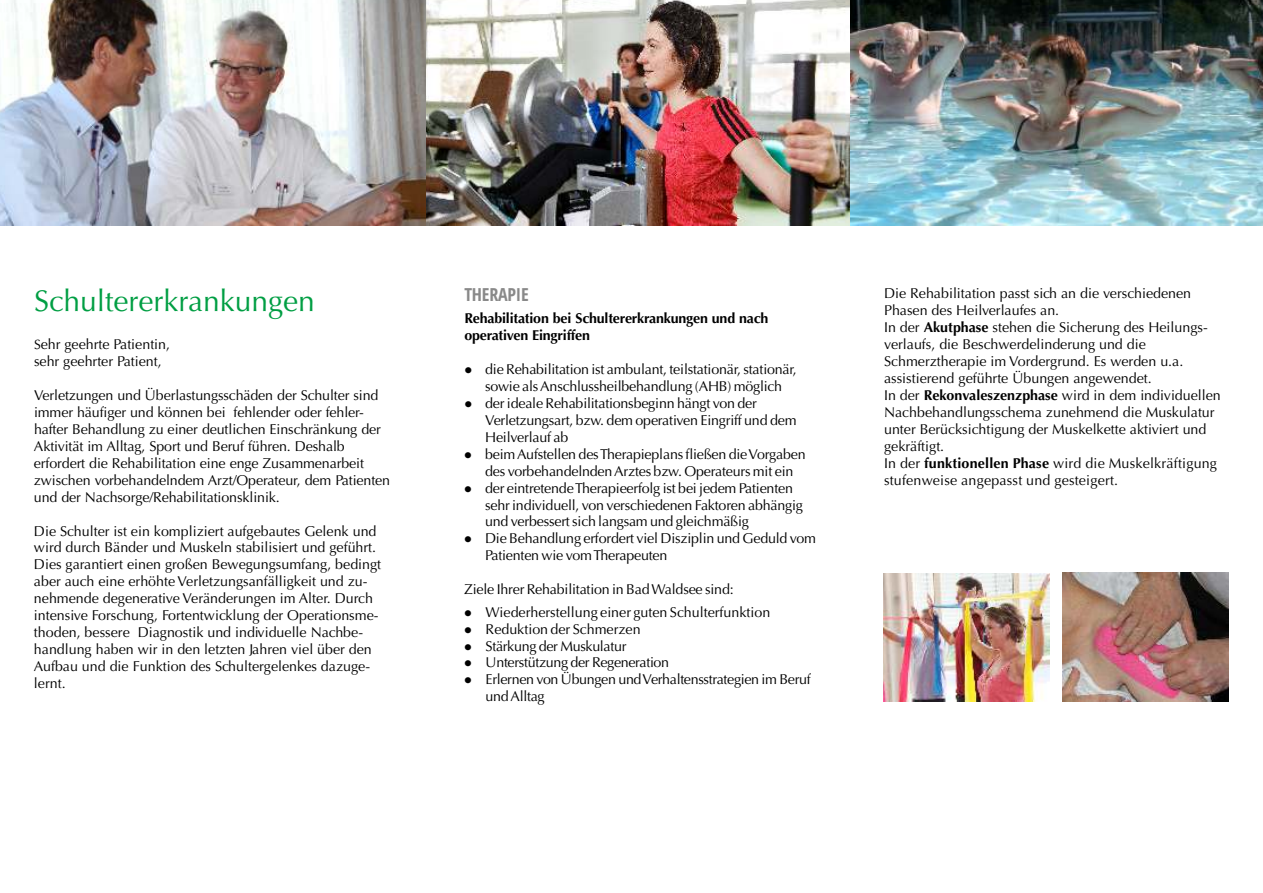
<style>
.page{position:relative;width:1263px;height:893px;background:#fff}
.page>*{position:absolute;margin:0;border:0;box-sizing:border-box;transform-origin:0 0}
.t1{font:30px "Optima";color:#009e43}
.t2{font:700 condensed 18px "Open Sans";letter-spacing:-.01em;color:#898989}
.t3{font:14.25px/17px "Optima";letter-spacing:-.01em;color:#000}
.t4{font:700 14.25px/17px "Optima";letter-spacing:-.015em;color:#000}
.s1{font-size:13.5px}
.s2{font-weight:700}
</style>
<div class="page">
<img style="left:425px;top:0;width:838px;height:225px">
<img style="left:1063px;top:573px;width:165px;height:129px">
<img style="left:0;top:0;width:425px;height:225px">
<img style="left:884px;top:573px;width:165px;height:129px">
<h1 class="t1" style="left:34px;top:289px;width:282px">Schultererkrankungen</h1>
<p class="t3" style="left:34px;top:337px;width:138px"><span class="s1">S</span>ehr geehrte Patientin, sehr geehrter Patient,</p>
<p class="t3" style="left:34px;top:388px;width:358px">Verletzungen und Überlastungsschäden der Schulter sind immer häufiger und können bei fehlender oder fehler&shy;hafter Behandlung zu einer deutlichen Einschränkung der Aktivität im Alltag, Sport und Beruf führen. Deshalb erfordert die Rehabilitation eine enge Zusammenarbeit zwischen vorbehandelndem Arzt/Operateur, dem Patienten und der Nachsorge/Rehabilitationsklinik.</p>
<p class="t3" style="left:34px;top:524px;width:349px">Die Schulter ist ein kompliziert aufgebautes Gelenk und wird durch Bänder und Muskeln stabilisiert und geführt.<br>Dies garantiert einen großen Bewegungsumfang, bedingt aber auch eine erhöhte Verletzungsanfälligkeit und zu&shy;nehmende degenerative Veränderungen im Alter. Durch intensive Forschung, Fortentwicklung der Operationsme&shy;thoden, bessere Diagnostik und individuelle Nachbe&shy;handlung haben wir in den letzten Jahren viel über den Aufbau und die Funktion des Schultergelenkes dazuge&shy;lernt.</p>
<p class="t2" style="left:464px;top:287px;width:66px">THERAPIE</p>
<p class="t4" style="left:464px;top:311px;width:306px">Rehabilitation bei Schultererkrankungen und nach operativen Eingriffen</p>
<p class="t3" style="left:464px;top:362px;width:334px;text-align:center">● die Rehabilitation ist ambulant, teilstationär, stationär, sowie als Anschlussheilbehandlung (AHB) möglich</p>
<p class="t3" style="left:485px;top:396px;width:313px;text-indent:-21px">● der ideale Rehabilitationsbeginn hängt von der<br>Verletzungsart, bzw. dem operativen Eingriff und dem<br>Heilverlauf ab</p>
<p class="t3" style="left:464px;top:447px;width:343px;text-align:center">● beim Aufstellen des Therapieplans fließen die Vorgaben des vorbehandelnden Arztes bzw. Operateurs mit ein</p>
<p class="t3" style="left:485px;top:481px;width:319px;text-indent:-21px">● der eintretende Therapieerfolg ist bei jedem Patienten sehr individuell, von verschiedenen Faktoren abhängig und verbessert sich langsam und gleichmäßig</p>
<p class="t3" style="left:485px;top:532px;width:332px;text-indent:-21px">● Die Behandlung erfordert viel Disziplin und Geduld vom<br>Patienten wie vom Therapeuten</p>
<p class="t3" style="left:464px;top:582px;width:271px">Ziele Ihrer Rehabilitation in Bad Waldsee sind:</p>
<p class="t3" style="left:464px;top:605px;width:307px">● Wiederherstellung einer guten Schulterfunktion</p>
<p class="t3" style="left:464px;top:622px;width:178px">● Reduktion der Schmerzen</p>
<p class="t3" style="left:464px;top:639px;width:164px">● Stärkung der Muskulatur</p>
<p class="t3" style="left:464px;top:656px;width:206px">● Unterstützung der Regeneration</p>
<p class="t3" style="left:486px;top:673px;width:327px;text-indent:-21px">● Erlernen von Übungen und Verhaltensstrategien im Beruf und Alltag</p>
<p class="t3" style="left:884px;top:286px;width:338px">Die Rehabilitation passt sich an die verschiedenen Phasen des Heilverlaufes an.<br>In der <span class="s2">Akutphase</span> stehen die Sicherung des Heilungs&shy;verlaufs, die Beschwerdelinderung und die Schmerztherapie im Vordergrund. Es werden u.a. assistierend geführte Übungen angewendet.<br>In der <span class="s2">Rekonvaleszenzphase</span> wird in dem individuellen Nachbehandlungsschema zunehmend die Muskulatur unter Berücksichtigung der Muskelkette aktiviert und gekräftigt.<br>In der <span class="s2">funktionellen Phase</span> wird die Muskelkräftigung stufenweise angepasst und gesteigert.</p>
</div>
